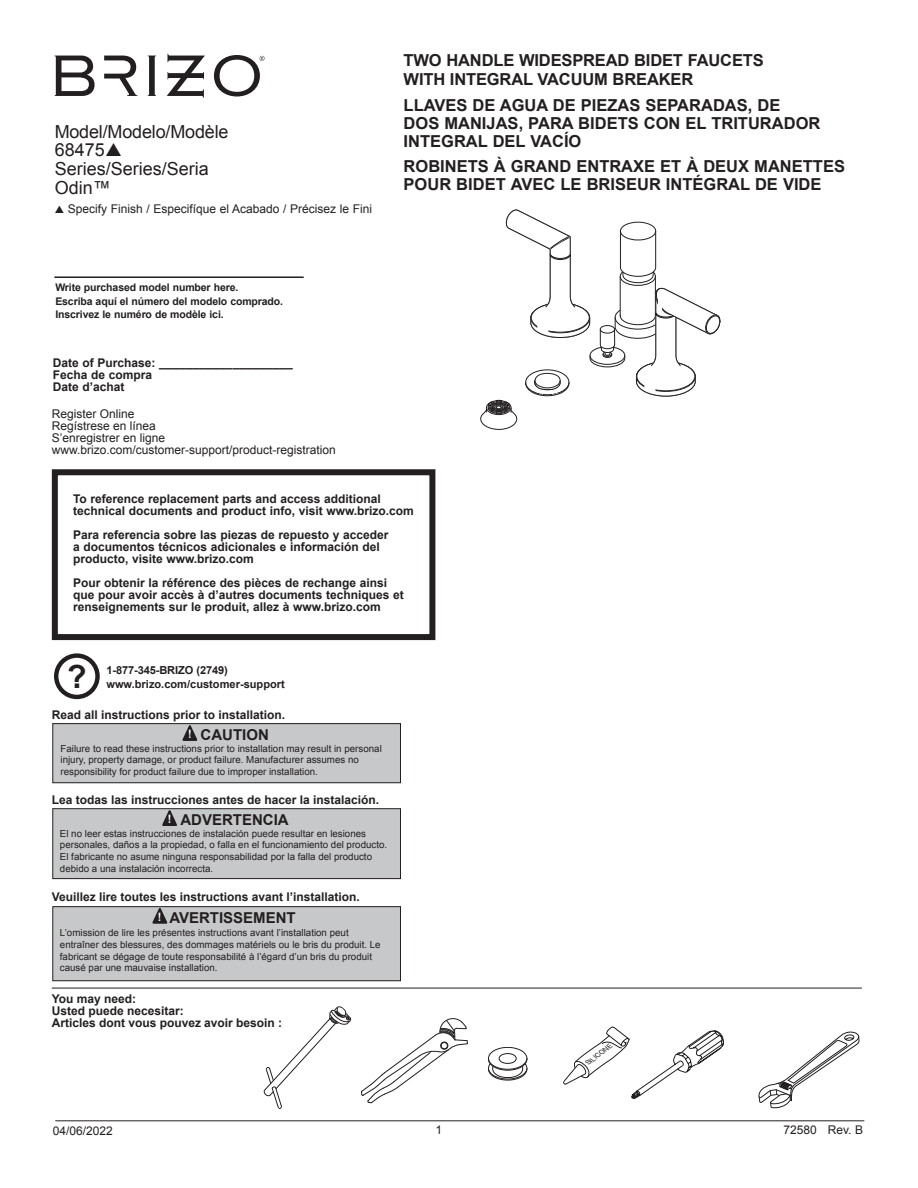
<style>
.page{position:relative;width:918px;height:1188px;background:#fff}
.page>*{position:absolute;margin:0;border:0;box-sizing:border-box;transform-origin:0 0}
.t1{font:700 31.95px "Arial";color:#231f20}
.t2{font:18px/18.8px "Arial";color:#231f20}
.t3{font:700 16.5px/18px "Arial";color:#231f20}
.t4{font:700 15px "Arial";color:#231f20}
.t5{font:700 12px/12px "Arial";color:#231f20}
.t6{font:12px/12px "Arial";color:#231f20}
.t7{font:700 11.55px "Arial";color:#fff;scale:.93 1}
.t8{font:700 11.1px "Arial";color:#231f20}
.t9{font:700 10.5px/13.5px "Arial";letter-spacing:-.01em;color:#231f20}
.t10{font:9.75px/11.7px "Arial";color:#231f20}
.t11{font:italic 6.75px "Helvetica";color:#231f20}
.s1{font-size:11.55px;color:#fff}
</style>
<div class="page">
<hr style="left:55px;top:1121px;width:809px;height:1px;background:#231f20">
<svg style="left:480px;top:209px;width:241px;height:221px"></svg>
<hr style="left:659px;top:298px;width:3px;height:15px;background:#fff">
<svg style="left:758px;top:1032px;width:101px;height:77px"></svg>
<svg style="left:361px;top:1018px;width:166px;height:104px"></svg>
<svg style="left:55px;top:56px;width:40px;height:40px"></svg>
<svg style="left:148px;top:56px;width:8px;height:40px"></svg>
<svg style="left:167px;top:54px;width:38px;height:44px"></svg>
<svg style="left:104px;top:56px;width:34px;height:40px"></svg>
<svg style="left:214px;top:55px;width:51px;height:42px"></svg>
<svg style="left:263px;top:1006px;width:89px;height:103px"></svg>
<svg style="left:563px;top:1027px;width:161px;height:72px"></svg>
<hr style="left:54px;top:276px;width:250px;height:2px;background:#231f20">
<div style="left:53px;top:724px;width:347px;height:59px;background:#c7c8ca"></div>
<div style="left:53px;top:723px;width:348px;height:60px;border:1px solid #231f20"></div>
<svg style="left:183px;top:725px;width:14px;height:16px"></svg>
<div style="left:53px;top:907px;width:347px;height:74px;background:#c7c8ca"></div>
<div style="left:53px;top:906px;width:348px;height:75px;border:1px solid #231f20"></div>
<svg style="left:153px;top:908px;width:14px;height:16px"></svg>
<div style="left:53px;top:809px;width:347px;height:70px;background:#c7c8ca"></div>
<div style="left:53px;top:808px;width:348px;height:71px;border:1px solid #231f20"></div>
<svg style="left:162px;top:810px;width:15px;height:16px"></svg>
<div style="left:52px;top:469px;width:383px;height:171px;border:6px solid #231f20"></div>
<hr style="left:52px;top:988px;width:810px;height:1px;background:#231f20">
<svg style="left:56px;top:656px;width:42px;height:41px"></svg>
<div style="left:54px;top:653px;width:46px;height:46px;border:4px solid #231f20;border-radius:50%"></div>
<h2 class="t2" style="left:55px;top:122px;width:175px">Model/Modelo/Modèle<br>68475<br>Series/Series/Seria<br>Odin™</h2>
<p class="t6" style="left:55px;top:203px;width:319px">▲ Specify Finish / Especifíque el Acabado / Précisez le Fini</p>
<p class="t9" style="left:55px;top:281px;width:229px">Write purchased model number here.<br>Escriba aquí el número del modelo comprado.<br>Inscrivez le numéro de modèle ici.</p>
<p class="t5" style="left:53px;top:357px;width:241px">Date of Purchase: ____________________<br>Fecha de compra<br>Date d’achat</p>
<p class="t6" style="left:52px;top:408px;width:286px">Register Online<br>Regístrese en línea<br>S’enregistrer en ligne www.brizo.com/customer-support/product-registration</p>
<h3 class="t3" style="left:404px;top:51px;width:362px;line-height:19.5px">TWO HANDLE WIDESPREAD BIDET FAUCETS<br>WITH INTEGRAL VACUUM BREAKER</h3>
<h3 class="t3" style="left:404px;top:96px;width:418px">LLAVES DE AGUA DE PIEZAS SEPARADAS, DE<br>DOS MANIJAS, PARA BIDETS CON EL TRITURADOR<br>INTEGRAL DEL VACÍO</h3>
<h3 class="t3" style="left:404px;top:158px;width:443px">ROBINETS À GRAND ENTRAXE ET À DEUX MANETTES<br>POUR BIDET AVEC LE BRISEUR INTÉGRAL DE VIDE</h3>
<p class="t5" style="left:73px;top:494px;width:342px">To reference replacement parts and access additional technical documents and product info, visit www.brizo.com</p>
<p class="t5" style="left:73px;top:530px;width:317px">Para referencia sobre las piezas de repuesto y acceder a documentos técnicos adicionales e información del producto, visite www.brizo.com</p>
<p class="t5" style="left:73px;top:578px;width:332px">Pour obtenir la référence des pièces de rechange ainsi que pour avoir accès à d’autres documents techniques et renseignements sur le produit, allez à www.brizo.com</p>
<h1 class="t1" style="left:67px;top:656px;width:21px">?</h1>
<p class="t8" style="left:106px;top:663px;width:123px">1-877-345-BRIZO (2749)</p>
<p class="t8" style="left:106px;top:677px;width:180px">www.brizo.com/customer-support</p>
<p class="t5" style="left:52px;top:709px;width:235px">Read all instructions prior to installation.</p>
<h3 class="t4" style="left:201px;top:725px;width:70px">CAUTION</h3>
<p class="t7" style="left:188px;top:726px;width:5px">!</p>
<p class="t10" style="left:61px;top:742px;width:323px">Failure to read these instructions prior to installation may result in personal injury, property damage, or product failure. Manufacturer assumes no responsibility for product failure due to improper installation.</p>
<p class="t5" style="left:52px;top:794px;width:329px">Lea todas las instrucciones antes de hacer la instalación.</p>
<h3 class="t4" style="left:180px;top:810px;width:110px">ADVERTENCIA</h3>
<p class="t7" style="left:168px;top:812px;width:5px">!</p>
<p class="t10" style="left:60px;top:827px;width:329px">El no leer estas instrucciones de instalación puede resultar en lesiones personales, daños a la propiedad, o falla en el funcionamiento del producto.<br>El fabricante no asume ninguna responsabilidad por la falla del producto debido a una instalación incorrecta.</p>
<p class="t5" style="left:52px;top:891px;width:310px">Veuillez lire toutes les instructions avant l’installation.</p>
<h3 class="t4" style="left:158px;top:908px;width:139px"><span class="s1">!</span> AVERTISSEMENT</h3>
<p class="t10" style="left:60px;top:927px;width:322px">L’omission de lire les présentes instructions avant l’installation peut entraîner des blessures, des dommages matériels ou le bris du produit. Le fabricant se dégage de toute responsabilité à l’égard d’un bris du produit causé par une mauvaise installation.</p>
<p class="t5" style="left:52px;top:993px;width:232px">You may need:<br>Usted puede necesitar:<br>Articles dont vous pouvez avoir besoin :</p>
<p class="t6" style="left:53px;top:1125px;width:62px">04/06/2022</p>
<p class="t11" style="left:585px;top:1061px;width:33px;rotate:-38deg">SILICONE</p>
<p class="t6" style="left:436px;top:1124px;width:8px">1</p>
<p class="t6" style="left:783px;top:1124px;width:81px">72580 Rev. B</p>
</div>
